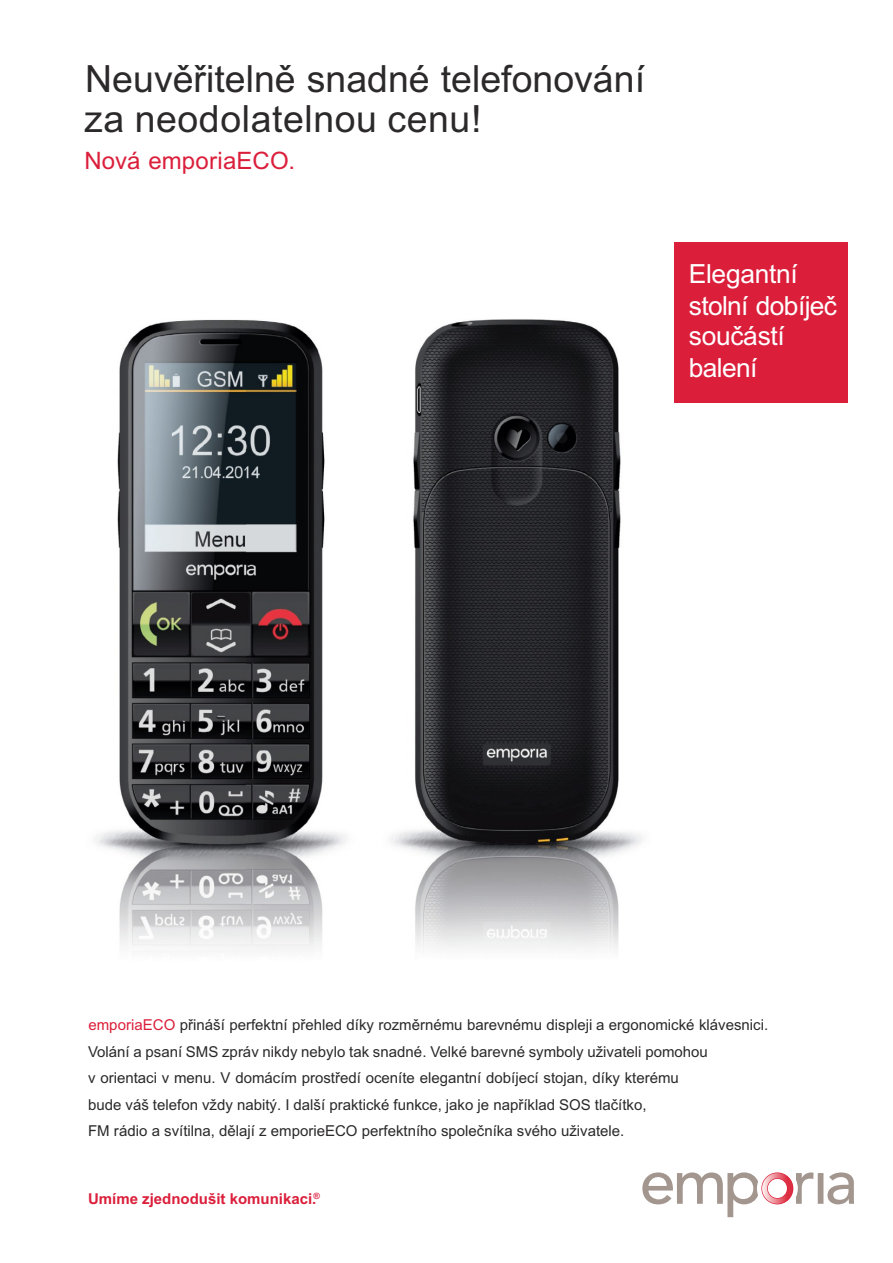
<style>
.page{position:relative;width:893px;height:1263px;background:#fff}
.page>*{position:absolute;margin:0;border:0;box-sizing:border-box;transform-origin:0 0}
.t1{font:37.5px/39.9px "Arial";color:#2b2929}
.t2{font:26.4px "Arial";letter-spacing:-.025em;color:#fff}
.t3{font:24px "Arial";letter-spacing:.005em;color:#db1f3b}
.t4{font:15px/26.5px "Arial";color:#2b2929}
.t5{font:700 15px "Arial";color:#db1f3b}
.s1{color:#db1f3b}
</style>
<div class="page">
<img style="left:95px;top:319px;width:547px;height:632px">
<svg style="left:642px;top:1172px;width:212px;height:45px"></svg>
<div style="left:674px;top:242px;width:174px;height:161px;background:#db1f3b"></div>
<h1 class="t1" style="left:84px;top:62px;width:562px">Neuvěřitelně snadné telefonování za neodolatelnou cenu!</h1>
<h3 class="t3" style="left:84px;top:151px;width:212px">Nová emporiaECO.</h3>
<h2 class="t2" style="left:689px;top:264px;width:111px">Elegantní</h2>
<h2 class="t2" style="left:689px;top:326px;width:98px">součástí</h2>
<h2 class="t2" style="left:689px;top:296px;width:150px">stolní dobíječ</h2>
<h2 class="t2" style="left:689px;top:357px;width:70px">balení</h2>
<p class="t4" style="left:88px;top:1013px;width:682px"><span class="s1">emporiaECO</span> přináší perfektní přehled díky rozměrnému barevnému displeji a ergonomické klávesnici.<br>Volání a psaní SMS zpráv nikdy nebylo tak snadné. Velké barevné symboly uživateli pomohou<br>v orientaci v menu. V domácím prostředí oceníte elegantní dobíjecí stojan, díky kterému<br>bude váš telefon vždy nabitý. I další praktické funkce, jako je například SOS tlačítko,<br>FM rádio a svítilna, dělají z emporieECO perfektního společníka svého uživatele.</p>
<p class="t5" style="left:88px;top:1193px;width:233px">Umíme zjednodušit komunikaci.<sup>®</sup></p>
</div>
